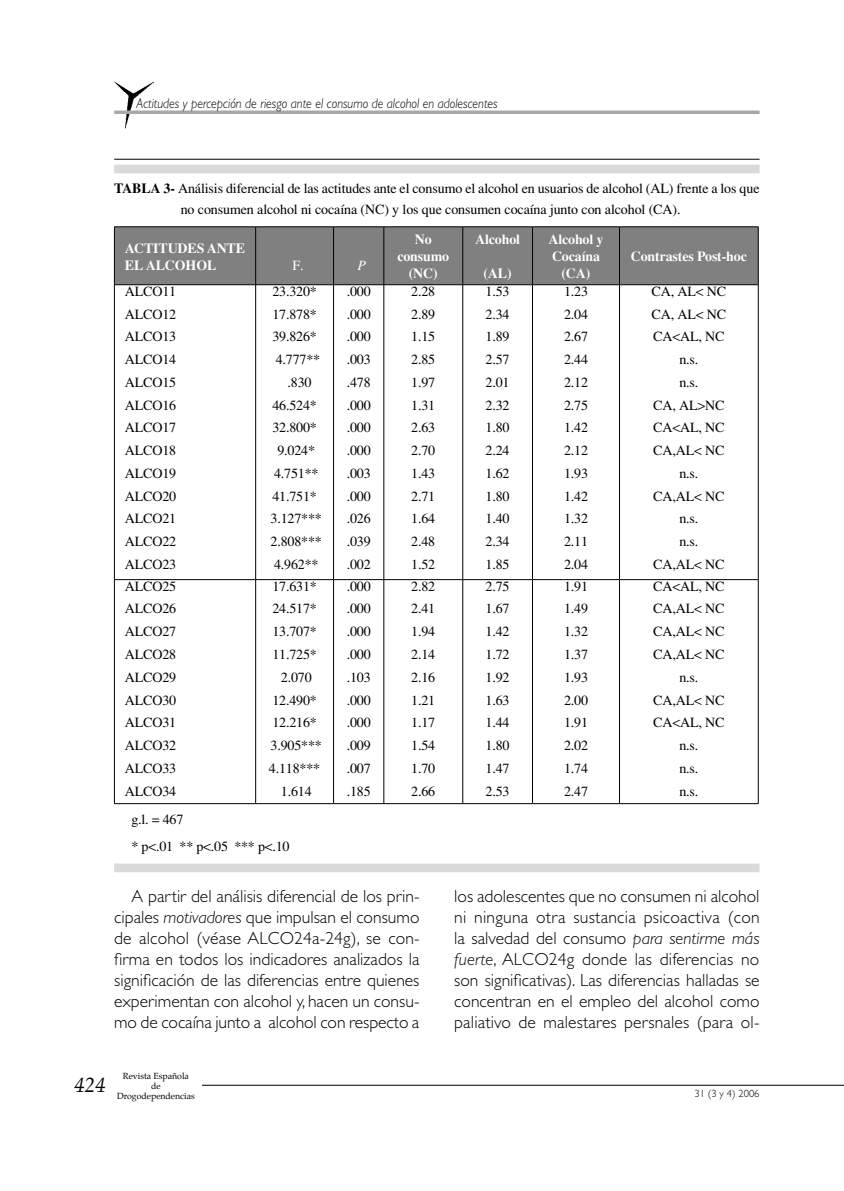
<style>
.page{position:relative;width:844px;height:1191px;background:#fff}
.page>*{position:absolute;margin:0;border:0;box-sizing:border-box;transform-origin:0 0}
.t1{font:italic 21px "Palatino";color:#000}
.t2{font:300 17.5px/21px "Gill Sans";color:#000;text-align:justify}
.t3{font:14px/22.8px "Times";letter-spacing:-.01em;color:#000;text-align:justify}
.t4{font:700 14px/16.8px "Times";letter-spacing:-.01em;color:#fff;text-align:center}
.t5{font:italic 300 14px "Gill Sans";color:#000;scale:.9 1}
.t6{font:14px "Times";color:#fff}
.t7{font:italic 14px "Times";color:#fff}
.t8{font:300 10.5px "Gill Sans";color:#000}
.t9{font:8.75px/9.8px "Palatino";color:#000;text-align:center}
.s1{font-weight:700}
.s2{font-style:italic}
</style>
<div class="page">
<hr style="left:202px;top:1084px;width:641px;height:1px;background:#000">
<div style="left:115px;top:227px;width:642px;height:57px;background:#808080"></div>
<hr style="left:114px;top:285px;width:1px;height:294px;background:#000">
<hr style="left:255px;top:285px;width:1px;height:294px;background:#000">
<hr style="left:333px;top:285px;width:1px;height:294px;background:#000">
<hr style="left:383px;top:285px;width:1px;height:294px;background:#000">
<hr style="left:462px;top:285px;width:1px;height:294px;background:#000">
<hr style="left:532px;top:285px;width:1px;height:294px;background:#000">
<hr style="left:619px;top:285px;width:1px;height:294px;background:#000">
<hr style="left:757px;top:285px;width:1px;height:294px;background:#000">
<hr style="left:114px;top:579px;width:141px;height:1px;background:#000">
<hr style="left:114px;top:580px;width:1px;height:223px;background:#000">
<hr style="left:255px;top:579px;width:78px;height:1px;background:#000">
<hr style="left:255px;top:580px;width:1px;height:223px;background:#000">
<hr style="left:333px;top:579px;width:51px;height:1px;background:#000">
<hr style="left:333px;top:580px;width:1px;height:223px;background:#000">
<hr style="left:384px;top:579px;width:78px;height:1px;background:#000">
<hr style="left:383px;top:580px;width:1px;height:223px;background:#000">
<hr style="left:462px;top:579px;width:70px;height:1px;background:#000">
<hr style="left:462px;top:580px;width:1px;height:223px;background:#000">
<hr style="left:532px;top:579px;width:87px;height:1px;background:#000">
<hr style="left:532px;top:580px;width:1px;height:223px;background:#000">
<hr style="left:619px;top:579px;width:139px;height:1px;background:#000">
<hr style="left:619px;top:580px;width:1px;height:223px;background:#000">
<hr style="left:757px;top:580px;width:1px;height:223px;background:#000">
<hr style="left:114px;top:803px;width:141px;height:1px;background:#000">
<hr style="left:255px;top:803px;width:78px;height:1px;background:#000">
<hr style="left:333px;top:803px;width:51px;height:1px;background:#000">
<hr style="left:384px;top:803px;width:78px;height:1px;background:#000">
<hr style="left:462px;top:803px;width:70px;height:1px;background:#000">
<hr style="left:532px;top:803px;width:87px;height:1px;background:#000">
<hr style="left:619px;top:803px;width:139px;height:1px;background:#000">
<hr style="left:114px;top:226px;width:141px;height:1px;background:#000">
<hr style="left:114px;top:227px;width:1px;height:57px;background:#000">
<hr style="left:255px;top:226px;width:78px;height:1px;background:#000">
<hr style="left:255px;top:227px;width:1px;height:57px;background:#000">
<hr style="left:333px;top:226px;width:51px;height:1px;background:#000">
<hr style="left:333px;top:227px;width:1px;height:57px;background:#000">
<hr style="left:384px;top:226px;width:78px;height:1px;background:#000">
<hr style="left:383px;top:227px;width:1px;height:57px;background:#000">
<hr style="left:462px;top:226px;width:70px;height:1px;background:#000">
<hr style="left:462px;top:227px;width:1px;height:57px;background:#000">
<hr style="left:532px;top:226px;width:87px;height:1px;background:#000">
<hr style="left:532px;top:227px;width:1px;height:57px;background:#000">
<hr style="left:619px;top:226px;width:139px;height:1px;background:#000">
<hr style="left:619px;top:227px;width:1px;height:57px;background:#000">
<hr style="left:757px;top:227px;width:1px;height:57px;background:#000">
<hr style="left:114px;top:284px;width:141px;height:1px;background:#000">
<hr style="left:255px;top:284px;width:78px;height:1px;background:#000">
<hr style="left:333px;top:284px;width:51px;height:1px;background:#000">
<hr style="left:384px;top:284px;width:78px;height:1px;background:#000">
<hr style="left:462px;top:284px;width:70px;height:1px;background:#000">
<hr style="left:532px;top:284px;width:87px;height:1px;background:#000">
<hr style="left:619px;top:284px;width:139px;height:1px;background:#000">
<div style="left:114px;top:165px;width:645px;height:8px;background:#d9dadb"></div>
<hr style="left:114px;top:159px;width:645px;height:1px;background:#000">
<div style="left:114px;top:863px;width:645px;height:9px;background:#d9dadb"></div>
<img style="left:114px;top:82px;width:39px;height:47px">
<svg style="left:114px;top:110px;width:645px;height:4px;background:#b2b3b4"></svg>
<p class="t5" style="left:136px;top:95px;width:402px">Actitudes y percepción de riesgo ante el consumo de alcohol en adolescentes</p>
<p class="t3" style="left:181px;top:177px;width:580px;line-height:21px;text-indent:-66px"><span class="s1">TABLA 3-</span> Análisis diferencial de las actitudes ante el consumo el alcohol en usuarios de alcohol (AL) frente a los que no consumen alcohol ni cocaína (NC) y los que consumen cocaína junto con alcohol (CA).</p>
<p class="t4" style="left:125px;top:239px;width:122px;text-align:left">ACTITUDES ANTE<br>EL ALCOHOL</p>
<p class="t4" style="left:397px;top:231px;width:53px">No consumo (NC)</p>
<p class="t4" style="left:475px;top:231px;width:46px">Alcohol</p>
<p class="t4" style="left:548px;top:231px;width:57px">Alcohol y<br>Cocaína (CA)</p>
<p class="t4" style="left:630px;top:248px;width:118px">Contrastes Post-hoc</p>
<p class="t6" style="left:292px;top:257px;width:13px">F.</p>
<p class="t7" style="left:357px;top:256px;width:10px">P</p>
<p class="t4" style="left:483px;top:265px;width:30px">(AL)</p>
<p class="t3" style="left:125px;top:280px;width:53px">ALCO11<br>ALCO12<br>ALCO13<br>ALCO14<br>ALCO15<br>ALCO16<br>ALCO17<br>ALCO18<br>ALCO19<br>ALCO20<br>ALCO21<br>ALCO22<br>ALCO23</p>
<p class="t3" style="left:270px;top:280px;width:53px;text-align:center">23.320*<br>17.878*<br>39.826*<br>4.777** .830<br>46.524*<br>32.800*<br>9.024*<br>4.751**<br>41.751*<br>3.127***<br>2.808***<br>4.962**</p>
<p class="t3" style="left:346px;top:280px;width:25px">.000 .000 .000 .003 .478 .000 .000 .000 .003 .000 .026 .039 .002</p>
<p class="t3" style="left:411px;top:280px;width:25px">2.28<br>2.89<br>1.15<br>2.85<br>1.97<br>1.31<br>2.63<br>2.70<br>1.43<br>2.71<br>1.64<br>2.48<br>1.52</p>
<p class="t3" style="left:485px;top:280px;width:25px">1.53<br>2.34<br>1.89<br>2.57<br>2.01<br>2.32<br>1.80<br>2.24<br>1.62<br>1.80<br>1.40<br>2.34<br>1.85</p>
<p class="t3" style="left:564px;top:280px;width:25px">1.23<br>2.04<br>2.67<br>2.44<br>2.12<br>2.75<br>1.42<br>2.12<br>1.93<br>1.42<br>1.32<br>2.11<br>2.04</p>
<p class="t3" style="left:651px;top:280px;width:76px;text-align:center">CA, AL&lt; NC<br>CA, AL&lt; NC<br>CA&lt;AL, NC n.s.<br>n.s.<br>CA, AL&gt;NC<br>CA&lt;AL, NC<br>CA,AL&lt; NC n.s.<br>CA,AL&lt; NC n.s.<br>n.s.<br>CA,AL&lt; NC</p>
<p class="t3" style="left:125px;top:574px;width:53px">ALCO25<br>ALCO26<br>ALCO27<br>ALCO28<br>ALCO29<br>ALCO30<br>ALCO31<br>ALCO32<br>ALCO33<br>ALCO34</p>
<p class="t3" style="left:269px;top:574px;width:54px;text-align:center">17.631*<br>24.517*<br>13.707*<br>11.725*<br>2.070<br>12.490*<br>12.216*<br>3.905***<br>4.118***<br>1.614</p>
<p class="t3" style="left:346px;top:574px;width:25px">.000 .000 .000 .000 .103 .000 .000 .009 .007 .185</p>
<p class="t3" style="left:411px;top:574px;width:25px">2.82<br>2.41<br>1.94<br>2.14<br>2.16<br>1.21<br>1.17<br>1.54<br>1.70<br>2.66</p>
<p class="t3" style="left:485px;top:574px;width:25px">2.75<br>1.67<br>1.42<br>1.72<br>1.92<br>1.63<br>1.44<br>1.80<br>1.47<br>2.53</p>
<p class="t3" style="left:564px;top:574px;width:25px">1.91<br>1.49<br>1.32<br>1.37<br>1.93<br>2.00<br>1.91<br>2.02<br>1.74<br>2.47</p>
<p class="t3" style="left:653px;top:574px;width:73px;text-align:center">CA&lt;AL, NC<br>CA,AL&lt; NC<br>CA,AL&lt; NC<br>CA,AL&lt; NC n.s.<br>CA,AL&lt; NC<br>CA&lt;AL, NC n.s.<br>n.s.<br>n.s.</p>
<p class="t3" style="left:131px;top:805px;width:160px;line-height:26.9px">g.l. = 467<br>* p&lt;.01 ** p&lt;.05 *** p&lt;.10</p>
<p class="t2" style="left:114px;top:885px;width:307px;text-indent:17px">A partir del análisis diferencial de los prin&shy;cipales <span class="s2">motivadores</span> que impulsan el consumo de alcohol (véase ALCO24a-24g), se con&shy;firma en todos los indicadores analizados la significación de las diferencias entre quienes experimentan con alcohol y, hacen un consu&shy;mo de cocaína junto a alcohol con respecto a</p>
<p class="t2" style="left:454px;top:885px;width:307px">los adolescentes que no consumen ni alcohol ni ninguna otra sustancia psicoactiva (con la salvedad del consumo <span class="s2">para sentirme más fuerte</span>, ALCO24g donde las diferencias no son significativas). Las diferencias halladas se concentran en el empleo del alcohol como paliativo de malestares persnales (para ol-</p>
<h1 class="t1" style="left:74px;top:1071px;width:33px">424</h1>
<p class="t9" style="left:117px;top:1071px;width:79px">Revista Española de<br>Drogodependencias</p>
<p class="t8" style="left:694px;top:1087px;width:67px">31 (3 y 4) 2006</p>
</div>
